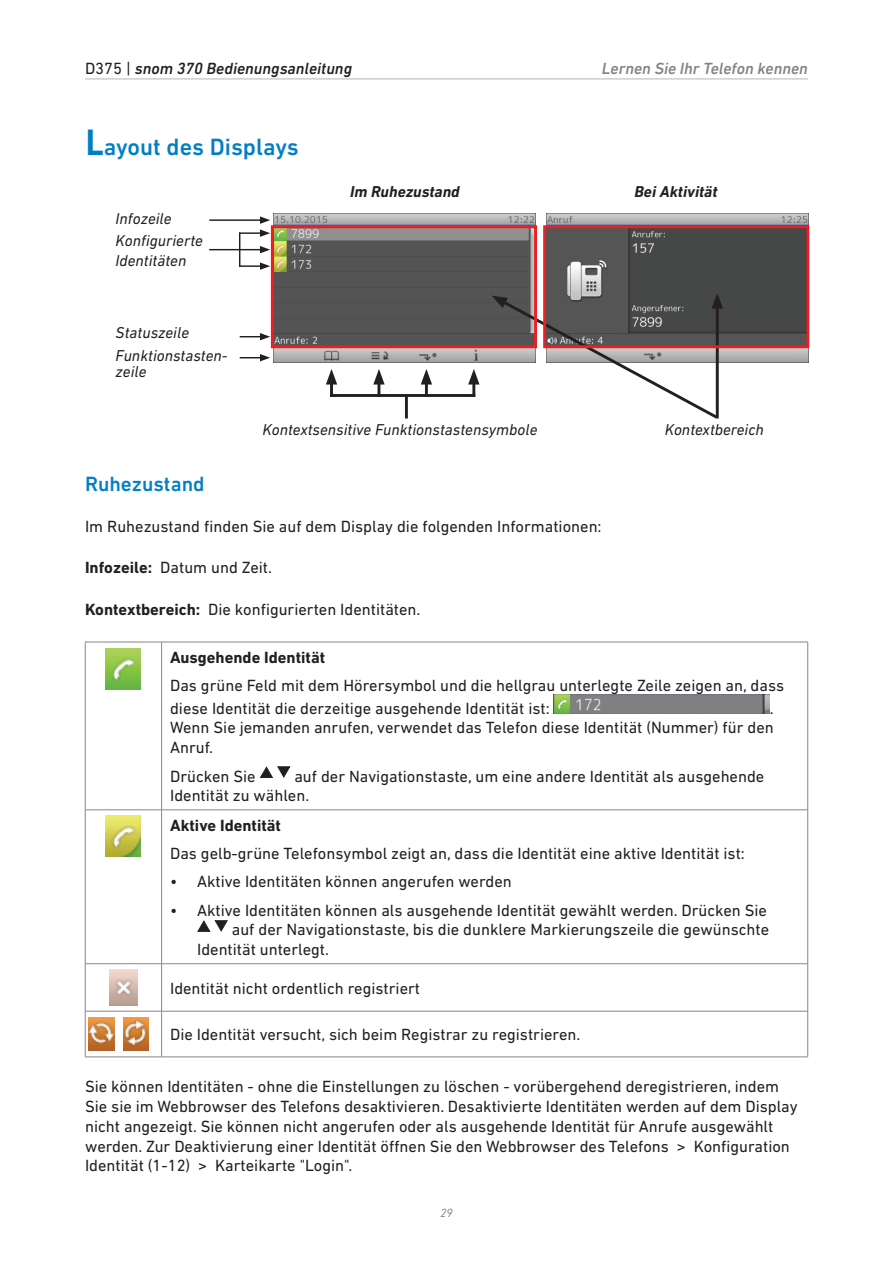
<style>
.page{position:relative;width:893px;height:1263px;background:#fff}
.page>*{position:absolute;margin:0;border:0;box-sizing:border-box;transform-origin:0 0}
.t1{font:500 24px "DIN Next LT Pro";color:#007fc5}
.t2{font:500 21px "DIN Next LT Pro";color:#007fc5}
.t3{font:16.5px/19.8px "DIN Next LT Pro";color:#231f20}
.t4{font:700 16.5px "DIN Next LT Pro";color:#231f20}
.t5{font:italic 500 16.5px "DIN Next LT Pro";color:#231f20}
.t6{font:italic 500 16.5px "DIN Next LT Pro";color:#808285}
.t7{font:italic 16.05px/22px "DIN Next LT Pro";color:#231f20}
.t8{font:italic 700 16.05px "DIN Next LT Pro";color:#231f20}
.t9{font:italic 300 12px "DIN Next LT Pro";color:#57585a}
.s1{font-weight:400;font-style:normal}
.s2{font-family:"Akzidenz Grotesk Pro";font-size:36px}
.s3{font-weight:700}
</style>
<div class="page">
<hr style="left:85px;top:78px;width:723px;height:1px;background:#bcbdc0">
<img style="left:274px;top:214px;width:262px;height:148px">
<img style="left:546px;top:214px;width:262px;height:148px">
<hr style="left:209px;top:219px;width:53px;height:2px;background:#231f20">
<svg style="left:240px;top:354px;width:30px;height:7px"></svg>
<svg style="left:240px;top:333px;width:30px;height:7px"></svg>
<hr style="left:239px;top:232px;width:23px;height:2px;background:#231f20">
<svg style="left:260px;top:216px;width:10px;height:21px"></svg>
<hr style="left:209px;top:249px;width:53px;height:1px;background:#231f20">
<svg style="left:260px;top:246px;width:10px;height:7px"></svg>
<hr style="left:239px;top:265px;width:23px;height:2px;background:#231f20">
<svg style="left:260px;top:262px;width:10px;height:8px"></svg>
<hr style="left:239px;top:232px;width:1px;height:35px;background:#231f20">
<hr style="left:405px;top:395px;width:3px;height:23px;background:#231f20">
<hr style="left:330px;top:394px;width:145px;height:3px;background:#231f20">
<hr style="left:330px;top:379px;width:3px;height:18px;background:#231f20">
<svg style="left:326px;top:369px;width:11px;height:15px"></svg>
<hr style="left:377px;top:379px;width:3px;height:18px;background:#231f20">
<svg style="left:373px;top:369px;width:12px;height:15px"></svg>
<hr style="left:425px;top:379px;width:3px;height:18px;background:#231f20">
<svg style="left:421px;top:369px;width:11px;height:15px"></svg>
<hr style="left:472px;top:379px;width:3px;height:18px;background:#231f20">
<svg style="left:468px;top:369px;width:12px;height:15px"></svg>
<svg style="left:492px;top:293px;width:231px;height:126px"></svg>
<div style="left:271px;top:225px;width:266px;height:123px;border:3px solid #ee1d23"></div>
<div style="left:543px;top:225px;width:266px;height:123px;border:3px solid #ee1d23"></div>
<hr style="left:85px;top:642px;width:77px;height:1px;background:#848689">
<hr style="left:85px;top:642px;width:1px;height:168px;background:#848689">
<hr style="left:162px;top:642px;width:646px;height:1px;background:#848689">
<hr style="left:161px;top:642px;width:1px;height:168px;background:#848689">
<hr style="left:807px;top:642px;width:1px;height:168px;background:#848689">
<hr style="left:85px;top:809px;width:77px;height:1px;background:#848689">
<hr style="left:85px;top:810px;width:1px;height:153px;background:#848689">
<hr style="left:162px;top:809px;width:646px;height:1px;background:#848689">
<hr style="left:161px;top:810px;width:1px;height:153px;background:#848689">
<hr style="left:807px;top:810px;width:1px;height:153px;background:#848689">
<hr style="left:85px;top:963px;width:77px;height:1px;background:#848689">
<hr style="left:85px;top:964px;width:1px;height:47px;background:#848689">
<hr style="left:162px;top:963px;width:646px;height:1px;background:#848689">
<hr style="left:161px;top:964px;width:1px;height:47px;background:#848689">
<hr style="left:807px;top:964px;width:1px;height:47px;background:#848689">
<hr style="left:85px;top:1011px;width:77px;height:1px;background:#848689">
<hr style="left:85px;top:1011px;width:1px;height:46px;background:#848689">
<hr style="left:162px;top:1011px;width:646px;height:1px;background:#848689">
<hr style="left:161px;top:1011px;width:1px;height:46px;background:#848689">
<hr style="left:807px;top:1011px;width:1px;height:46px;background:#848689">
<hr style="left:85px;top:1057px;width:77px;height:1px;background:#848689">
<hr style="left:162px;top:1057px;width:646px;height:1px;background:#848689">
<img style="left:106px;top:648px;width:35px;height:41px">
<img style="left:554px;top:694px;width:216px;height:20px">
<svg style="left:260px;top:766px;width:30px;height:12px"></svg>
<img style="left:106px;top:816px;width:35px;height:41px">
<svg style="left:197px;top:920px;width:31px;height:12px"></svg>
<img style="left:110px;top:970px;width:27px;height:35px">
<img style="left:89px;top:1017px;width:26px;height:34px">
<img style="left:123px;top:1017px;width:26px;height:34px">
<p class="t5" style="left:85px;top:59px;width:269px"><span class="s1">D375 |</span> snom 370 Bedienungsanleitung</p>
<p class="t6" style="left:602px;top:59px;width:207px">Lernen Sie Ihr Telefon kennen</p>
<h1 class="t1" style="left:85px;top:132px;width:215px"><span class="s2">L</span>ayout des Displays</h1>
<p class="t7" style="left:116px;top:208px;width:89px">Infozeile<br>Konfigurierte</p>
<p class="t7" style="left:116px;top:249px;width:72px">Identitäten</p>
<p class="t7" style="left:116px;top:321px;width:114px;line-height:22.6px">Statuszeile<br>Funktionstasten-</p>
<p class="t7" style="left:116px;top:360px;width:32px">zeile</p>
<p class="t8" style="left:350px;top:182px;width:111px">Im Ruhezustand</p>
<p class="t7" style="left:263px;top:418px;width:276px">Kontextsensitive Funktionstastensymbole</p>
<p class="t8" style="left:635px;top:182px;width:84px">Bei Aktivität</p>
<p class="t7" style="left:665px;top:418px;width:101px">Kontextbereich</p>
<p class="t2" style="left:85px;top:472px;width:121px">Ruhezustand</p>
<p class="t3" style="left:85px;top:517px;width:518px">Im Ruhezustand finden Sie auf dem Display die folgenden Informationen:</p>
<p class="t3" style="left:85px;top:558px;width:189px"><span class="s3">Infozeile:</span> Datum und Zeit.</p>
<p class="t3" style="left:85px;top:599px;width:337px"><span class="s3">Kontextbereich:</span> Die konfigurierten Identitäten.</p>
<p class="t4" style="left:170px;top:648px;width:157px">Ausgehende Identität</p>
<p class="t3" style="left:170px;top:674px;width:616px;line-height:22.4px">Das grüne Feld mit dem Hörersymbol und die hellgrau unterlegte Zeile zeigen an, dass diese Identität die derzeitige ausgehende Identität ist:</p>
<p class="t3" style="left:170px;top:698px;width:605px;text-align:justify;text-indent:600px">.<br>Wenn Sie jemanden anrufen, verwendet das Telefon diese Identität (Nummer) für den Anruf.</p>
<p class="t3" style="left:170px;top:766px;width:87px">Drücken Sie</p>
<p class="t3" style="left:170px;top:766px;width:596px;text-indent:124px">auf der Navigationstaste, um eine andere Identität als ausgehende<br>Identität zu wählen.</p>
<p class="t4" style="left:170px;top:815px;width:112px">Aktive Identität</p>
<p class="t3" style="left:170px;top:843px;width:576px">Das gelb-grüne Telefonsymbol zeigt an, dass die Identität eine aktive Identität ist:</p>
<p class="t3" style="left:170px;top:871px;width:343px">• Aktive Identitäten können angerufen werden</p>
<p class="t3" style="left:170px;top:900px;width:598px">• Aktive Identitäten können als ausgehende Identität gewählt werden. Drücken Sie</p>
<p class="t3" style="left:232px;top:920px;width:539px">auf der Navigationstaste, bis die dunklere Markierungszeile die gewünschte</p>
<p class="t3" style="left:197px;top:939px;width:134px">Identität unterlegt.</p>
<p class="t3" style="left:170px;top:978px;width:252px">Identität nicht ordentlich registriert</p>
<p class="t3" style="left:170px;top:1024px;width:412px">Die Identität versucht, sich beim Registrar zu registrieren.</p>
<p class="t3" style="left:85px;top:1076px;width:714px">Sie können Identitäten - ohne die Einstellungen zu löschen - vorübergehend deregistrieren, indem Sie sie im Webbrowser des Telefons desaktivieren. Desaktivierte Identitäten werden auf dem Display nicht angezeigt. Sie können nicht angerufen oder als ausgehende Identität für Anrufe ausgewählt werden. Zur Deaktivierung einer Identität öffnen Sie den Webbrowser des Telefons &gt; Konfiguration Identität (1-12) &gt; Karteikarte "Login".</p>
<p class="t9" style="left:440px;top:1205px;width:14px">29</p>
</div>
